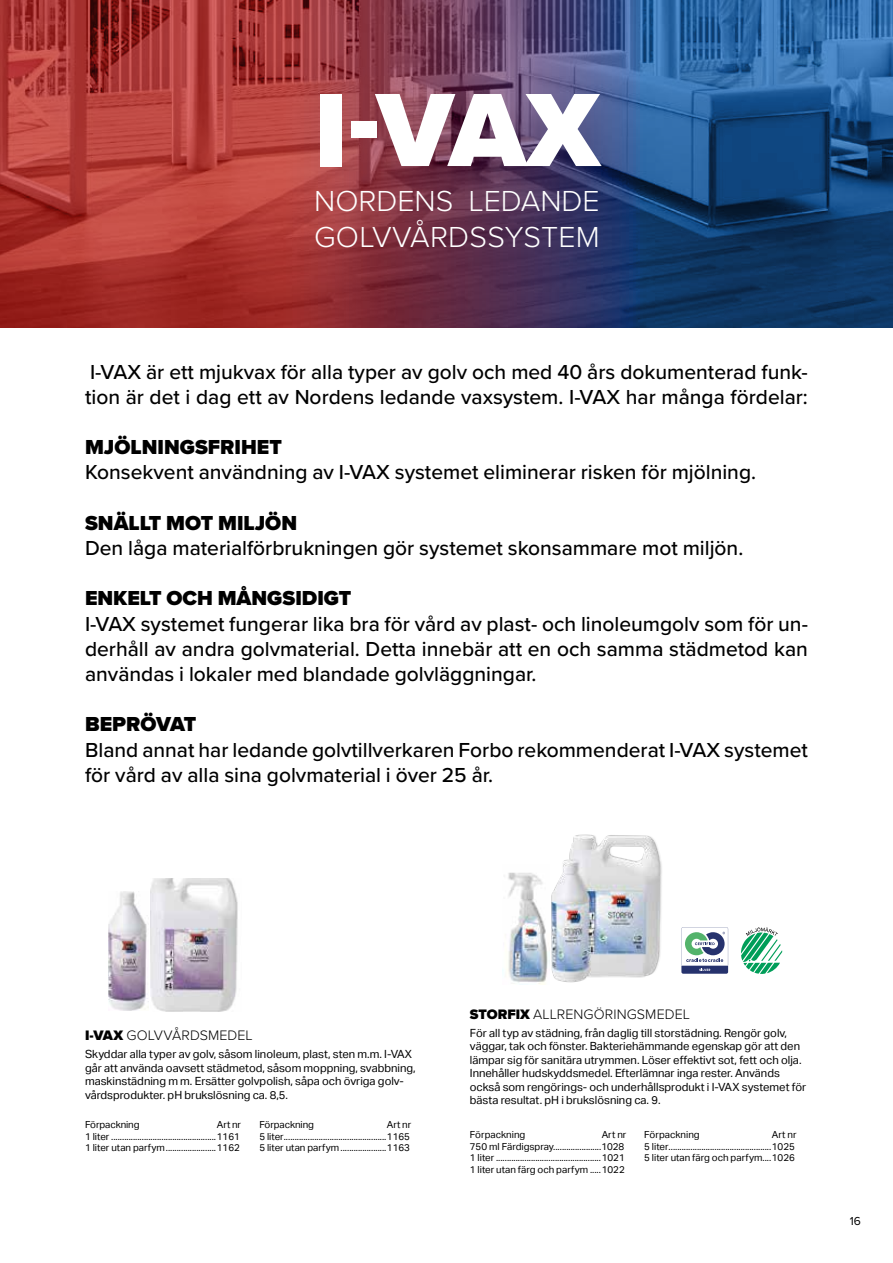
<style>
.page{position:relative;width:893px;height:1263px;background:#fff}
.page>*{position:absolute;margin:0;border:0;box-sizing:border-box;transform-origin:0 0}
.t1{font:900 108px "Proxima Nova";color:#fff}
.t2{font:300 30px/36px "Proxima Nova";color:#fff}
.t3{font:500 21px/25.2px "Proxima Nova";color:#000}
.t4{font:900 21px "Proxima Nova";color:#000}
.t5{font:300 14.25px "Proxima Nova";letter-spacing:.005em;color:#000}
.t6{font:12px "Proxima Nova";color:#000}
.t7{font:11.25px/13.5px "Aktiv Grotesk";color:#000}
.t8{font:9.75px "Aktiv Grotesk";color:#000}
.s1{font-weight:900}
</style>
<div class="page">
<img style="left:150px;top:878px;width:88px;height:133px">
<img style="left:108px;top:891px;width:40px;height:119px">
<img style="left:503px;top:872px;width:21px;height:113px">
<img style="left:0;top:0;width:893px;height:327px">
<svg style="left:686px;top:927px;width:42px;height:47px"></svg>
<img style="left:524px;top:834px;width:162px;height:151px">
<svg style="left:741px;top:927px;width:41px;height:47px"></svg>
<h1 class="t1" style="left:314px;top:49px;width:287px">I-VAX</h1>
<h2 class="t2" style="left:314px;top:182px;width:287px">NORDENS LEDANDE<br>GOLVVÅRDSSYSTEM</h2>
<p class="t3" style="left:85px;top:358px;width:724px">I-VAX är ett mjukvax för alla typer av golv och med 40 års dokumenterad funk&shy;tion är det i dag ett av Nordens ledande vaxsystem. I-VAX har många fördelar:</p>
<p class="t4" style="left:85px;top:432px;width:198px">MJÖLNINGSFRIHET</p>
<p class="t3" style="left:85px;top:459px;width:673px">Konsekvent användning av I-VAX systemet eliminerar risken för mjölning.</p>
<p class="t4" style="left:85px;top:507px;width:214px">SNÄLLT MOT MILJÖN</p>
<p class="t3" style="left:85px;top:535px;width:660px">Den låga materialförbrukningen gör systemet skonsammare mot miljön.</p>
<p class="t4" style="left:85px;top:583px;width:268px">ENKELT OCH MÅNGSIDIGT</p>
<p class="t3" style="left:85px;top:610px;width:724px;text-align:justify">I-VAX systemet fungerar lika bra för vård av plast- och linoleumgolv som för un&shy;derhåll av andra golvmaterial. Detta innebär att en och samma städmetod kan användas i lokaler med blandade golvläggningar.</p>
<p class="t4" style="left:85px;top:709px;width:113px">BEPRÖVAT</p>
<p class="t3" style="left:85px;top:736px;width:724px">Bland annat har ledande golvtillverkaren Forbo rekommenderat I-VAX systemet för vård av alla sina golvmaterial i över 25 år.</p>
<p class="t5" style="left:85px;top:1025px;width:169px"><span class="s1">I-VAX</span> GOLVVÅRDSMEDEL</p>
<p class="t7" style="left:85px;top:1047px;width:332px">Skyddar alla typer av golv, såsom linoleum, plast, sten m.m. I-VAX går att använda oavsett städmetod, såsom moppning, svabbning, maskinstädning m m. Ersätter golvpolish, såpa och övriga golv&shy;vårdsprodukter. pH brukslösning ca. 8,5.</p>
<p class="t8" style="left:85px;top:1119px;width:56px">Förpackning</p>
<p class="t8" style="left:217px;top:1119px;width:26px">Art nr</p>
<p class="t8" style="left:259px;top:1119px;width:56px">Förpackning</p>
<p class="t8" style="left:387px;top:1119px;width:26px">Art nr</p>
<p class="t8" style="left:85px;top:1131px;width:156px">1 liter ................................................1161</p>
<p class="t8" style="left:259px;top:1131px;width:152px">5 liter...............................................1165</p>
<p class="t8" style="left:85px;top:1142px;width:156px">1 liter utan parfym.......................1162</p>
<p class="t8" style="left:259px;top:1142px;width:152px">5 liter utan parfym.....................1163</p>
<p class="t5" style="left:470px;top:1003px;width:222px"><span class="s1">STORFIX</span> ALLRENGÖRINGSMEDEL</p>
<p class="t7" style="left:470px;top:1026px;width:338px">För all typ av städning, från daglig till storstädning. Rengör golv, väggar, tak och fönster. Bakteriehämmande egenskap gör att den lämpar sig för sanitära utrymmen. Löser effektivt sot, fett och olja.<br>Innehåller hudskyddsmedel. Efterlämnar inga rester. Används också som rengörings- och underhållsprodukt i I-VAX systemet för bästa resultat. pH i brukslösning ca. 9.</p>
<p class="t8" style="left:470px;top:1129px;width:57px">Förpackning</p>
<p class="t8" style="left:602px;top:1129px;width:26px">Art nr</p>
<p class="t8" style="left:644px;top:1129px;width:57px">Förpackning</p>
<p class="t8" style="left:772px;top:1129px;width:26px">Art nr</p>
<p class="t8" style="left:470px;top:1140px;width:156px">750 ml Färdigspray......................1028</p>
<p class="t8" style="left:644px;top:1140px;width:152px">5 liter...............................................1025</p>
<p class="t8" style="left:470px;top:1152px;width:156px">1 liter ................................................1021</p>
<p class="t8" style="left:644px;top:1152px;width:152px">5 liter utan färg och parfym....1026</p>
<p class="t8" style="left:470px;top:1164px;width:156px">1 liter utan färg och parfym .....1022</p>
<p class="t6" style="left:850px;top:1212px;width:13px">16</p>
</div>
